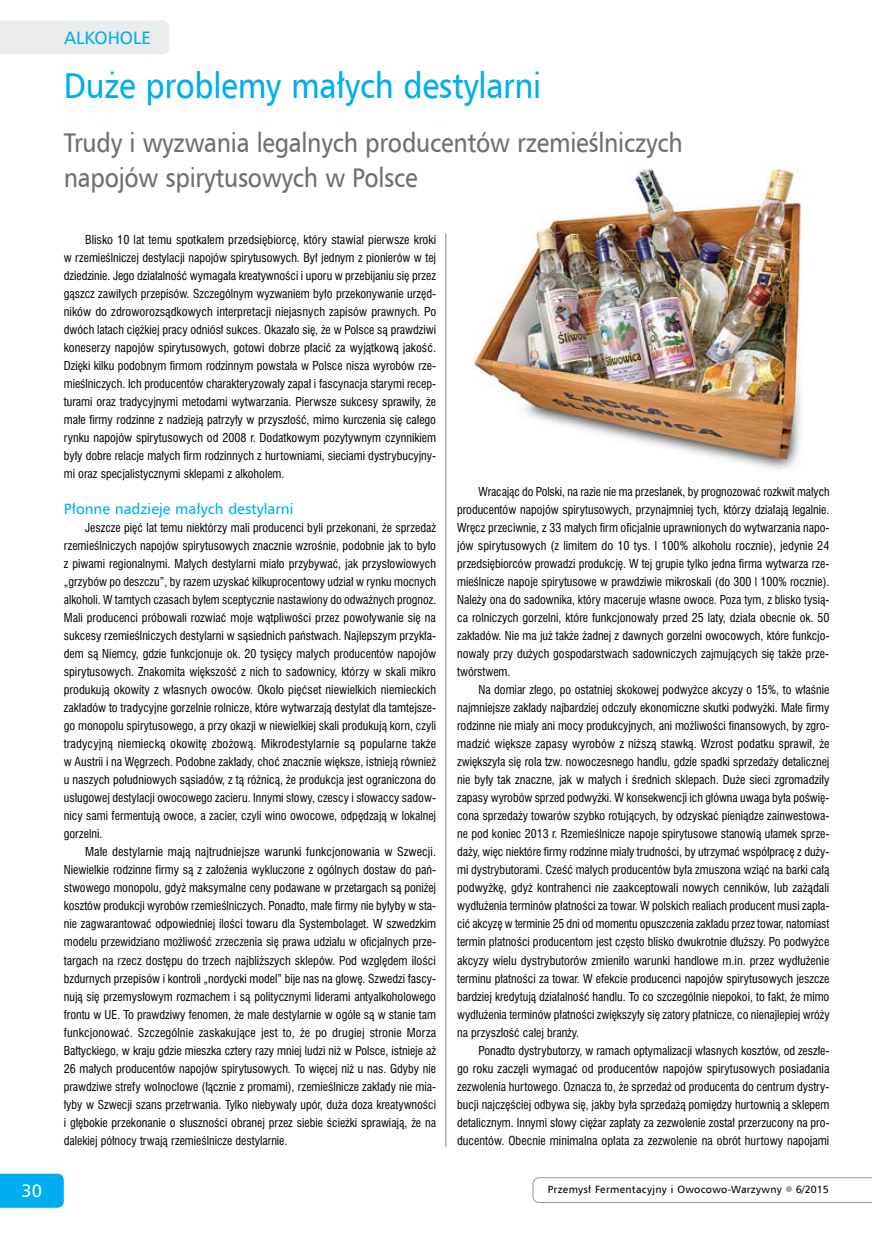
<style>
.page{position:relative;width:872px;height:1234px;background:#fff}
.page>*{position:absolute;margin:0;border:0;box-sizing:border-box;transform-origin:0 0}
.t1{font:36px "Humnst 777 EU";letter-spacing:-.01em;color:#00aeef;scale:.9 1}
.t2{font:27px/34.5px "Humnst 777 EU";letter-spacing:-.01em;color:#6d6f71;scale:.9 1}
.t3{font:18px "Humnst 777 EU";color:#00aeef}
.t4{font:18px "Humnst 777 EU";color:#fff}
.t5{font:15px "Humnst 777 EU";color:#00aeef}
.t6{font:12px/18px "Swis 721 Cn PL Roman A";letter-spacing:-.005em;color:#000;text-align:justify}
.t7{font:10.5px "Humnst 777 EU";letter-spacing:.03em;color:#000}
.s1{color:#a7a9ac}
</style>
<div class="page">
<hr style="left:445px;top:233px;width:1px;height:913px;background:#808285">
<img style="left:472px;top:168px;width:330px;height:303px">
<div style="left:0;top:20px;width:169px;height:34px;background:#ebeced"></div>
<div style="left:0;top:1173px;width:64px;height:34px;background:#00aeef"></div>
<svg style="left:532px;top:1177px;width:340px;height:25px"></svg>
<h3 class="t4" style="left:21px;top:1179px;width:22px">30</h3>
<h3 class="t3" style="left:64px;top:27px;width:89px">alkohole</h3>
<h1 class="t1" style="left:64px;top:63px;width:532px">Duże problemy małych destylarni</h1>
<h2 class="t2" style="left:64px;top:125px;width:689px">Trudy i wyzwania legalnych producentów rzemieślniczych napojów spirytusowych w Polsce</h2>
<p class="t6" style="left:64px;top:230px;width:374px;text-indent:21px">Blisko 10 lat temu spotkałem przedsiębiorcę, który stawiał pierwsze kroki w rzemieślniczej destylacji napojów spirytusowych. Był jednym z pionierów w tej dziedzinie. Jego działalność wymagała kreatywności i uporu w przebijaniu się przez gąszcz zawiłych przepisów. Szczególnym wyzwaniem było przekonywanie urzęd&shy;ników do zdroworozsądkowych interpretacji niejasnych zapisów prawnych. Po dwóch latach ciężkiej pracy odniósł sukces. Okazało się, że w Polsce są prawdziwi koneserzy napojów spirytusowych, gotowi dobrze płacić za wyjątkową jakość.<br>Dzięki kilku podobnym firmom rodzinnym powstała w Polsce nisza wyrobów rze&shy;mieślniczych. Ich producentów charakteryzowały zapał i fascynacja starymi recep&shy;turami oraz tradycyjnymi metodami wytwarzania. Pierwsze sukcesy sprawiły, że małe firmy rodzinne z nadzieją patrzyły w przyszłość, mimo kurczenia się całego rynku napojów spirytusowych od 2008 r. Dodatkowym pozytywnym czynnikiem były dobre relacje małych firm rodzinnych z hurtowniami, sieciami dystrybucyjny&shy;mi oraz specjalistycznymi sklepami z alkoholem.</p>
<p class="t5" style="left:64px;top:499px;width:231px">Płonne nadzieje małych destylarni</p>
<p class="t6" style="left:64px;top:518px;width:374px;text-indent:21px">Jeszcze pięć lat temu niektórzy mali producenci byli przekonani, że sprzedaż rzemieślniczych napojów spirytusowych znacznie wzrośnie, podobnie jak to było z piwami regionalnymi. Małych destylarni miało przybywać, jak przysłowiowych „grzybów po deszczu”, by razem uzyskać kilkuprocentowy udział w rynku mocnych alkoholi. W tamtych czasach byłem sceptycznie nastawiony do odważnych prognoz.<br>Mali producenci próbowali rozwiać moje wątpliwości przez powoływanie się na sukcesy rzemieślniczych destylarni w sąsiednich państwach. Najlepszym przykła&shy;dem są Niemcy, gdzie funkcjonuje ok. 20 tysięcy małych producentów napojów spirytusowych. Znakomita większość z nich to sadownicy, którzy w skali mikro produkują okowity z własnych owoców. Około pięćset niewielkich niemieckich zakładów to tradycyjne gorzelnie rolnicze, które wytwarzają destylat dla tamtejsze&shy;go monopolu spirytusowego, a przy okazji w niewielkiej skali produkują korn, czyli tradycyjną niemiecką okowitę zbożową. Mikrodestylarnie są popularne także w Austrii i na Węgrzech. Podobne zakłady, choć znacznie większe, istnieją również u naszych południowych sąsiadów, z tą różnicą, że produkcja jest ograniczona do usługowej destylacji owocowego zacieru. Innymi słowy, czescy i słowaccy sadow&shy;nicy sami fermentują owoce, a zacier, czyli wino owocowe, odpędzają w lokalnej gorzelni.</p>
<p class="t6" style="left:64px;top:842px;width:374px;text-indent:21px">Małe destylarnie mają najtrudniejsze warunki funkcjonowania w Szwecji.<br>Niewielkie rodzinne firmy są z założenia wykluczone z ogólnych dostaw do pań&shy;stwowego monopolu, gdyż maksymalne ceny podawane w przetargach są poniżej kosztów produkcji wyrobów rzemieślniczych. Ponadto, małe firmy nie byłyby w sta&shy;nie zagwarantować odpowiedniej ilości towaru dla Systembolaget. W szwedzkim modelu przewidziano możliwość zrzeczenia się prawa udziału w oficjalnych prze&shy;targach na rzecz dostępu do trzech najbliższych sklepów. Pod względem ilości bzdurnych przepisów i kontroli „nordycki model” bije nas na głowę. Szwedzi fascy&shy;nują się przemysłowym rozmachem i są politycznymi liderami antyalkoholowego frontu w UE. To prawdziwy fenomen, że małe destylarnie w ogóle są w stanie tam funkcjonować. Szczególnie zaskakujące jest to, że po drugiej stronie Morza Bałtyckiego, w kraju gdzie mieszka cztery razy mniej ludzi niż w Polsce, istnieje aż 26 małych producentów napojów spirytusowych. To więcej niż u nas. Gdyby nie prawdziwe strefy wolnocłowe (łącznie z promami), rzemieślnicze zakłady nie mia&shy;łyby w Szwecji szans przetrwania. Tylko niebywały upór, duża doza kreatywności i głębokie przekonanie o słuszności obranej przez siebie ścieżki sprawiają, że na dalekiej północy trwają rzemieślnicze destylarnie.</p>
<p class="t6" style="left:457px;top:482px;width:374px;text-indent:21px">Wracając do Polski, na razie nie ma przesłanek, by prognozować rozkwit małych producentów napojów spirytusowych, przynajmniej tych, którzy działają legalnie.<br>Wręcz przeciwnie, z 33 małych firm oficjalnie uprawnionych do wytwarzania napo&shy;jów spirytusowych (z limitem do 10 tys. l 100% alkoholu rocznie), jedynie 24 przedsiębiorców prowadzi produkcję. W tej grupie tylko jedna firma wytwarza rze&shy;mieślnicze napoje spirytusowe w prawdziwie mikroskali (do 300 l 100% rocznie).<br>Należy ona do sadownika, który maceruje własne owoce. Poza tym, z blisko tysią&shy;ca rolniczych gorzelni, które funkcjonowały przed 25 laty, działa obecnie ok. 50 zakładów. Nie ma już także żadnej z dawnych gorzelni owocowych, które funkcjo&shy;nowały przy dużych gospodarstwach sadowniczych zajmujących się także prze&shy;twórstwem.</p>
<p class="t6" style="left:457px;top:680px;width:374px;text-indent:21px">Na domiar złego, po ostatniej skokowej podwyżce akcyzy o 15%, to właśnie najmniejsze zakłady najbardziej odczuły ekonomiczne skutki podwyżki. Małe firmy rodzinne nie miały ani mocy produkcyjnych, ani możliwości finansowych, by zgro&shy;madzić większe zapasy wyrobów z niższą stawką. Wzrost podatku sprawił, że zwiększyła się rola tzw. nowoczesnego handlu, gdzie spadki sprzedaży detalicznej nie były tak znaczne, jak w małych i średnich sklepach. Duże sieci zgromadziły zapasy wyrobów sprzed podwyżki. W konsekwencji ich główna uwaga była poświę&shy;cona sprzedaży towarów szybko rotujących, by odzyskać pieniądze zainwestowa&shy;ne pod koniec 2013 r. Rzemieślnicze napoje spirytusowe stanowią ułamek sprze&shy;daży, więc niektóre firmy rodzinne miały trudności, by utrzymać współpracę z duży&shy;mi dystrybutorami. Cześć małych producentów była zmuszona wziąć na barki całą podwyżkę, gdyż kontrahenci nie zaakceptowali nowych cenników, lub zażądali wydłużenia terminów płatności za towar. W polskich realiach producent musi zapła&shy;cić akcyzę w terminie 25 dni od momentu opuszczenia zakładu przez towar, natomiast termin płatności producentom jest często blisko dwukrotnie dłuższy. Po podwyżce akcyzy wielu dystrybutorów zmieniło warunki handlowe m.in. przez wydłużenie terminu płatności za towar. W efekcie producenci napojów spirytusowych jeszcze bardziej kredytują działalność handlu. To co szczególnie niepokoi, to fakt, że mimo wydłużenia terminów płatności zwiększyły się zatory płatnicze, co nienajlepiej wróży na przyszłość całej branży.</p>
<p class="t6" style="left:457px;top:1040px;width:374px;text-indent:21px">Ponadto dystrybutorzy, w ramach optymalizacji własnych kosztów, od zeszłe&shy;go roku zaczęli wymagać od producentów napojów spirytusowych posiadania zezwolenia hurtowego. Oznacza to, że sprzedaż od producenta do centrum dystry&shy;bucji najczęściej odbywa się, jakby była sprzedażą pomiędzy hurtownią a sklepem detalicznym. Innymi słowy ciężar zapłaty za zezwolenie został przerzucony na pro&shy;ducentów. Obecnie minimalna opłata za zezwolenie na obrót hurtowy napojami</p>
<p class="t7" style="left:548px;top:1182px;width:282px">Przemysł Fermentacyjny i Owocowo-Warzywny <span class="s1">●</span> 6/2015</p>
</div>
